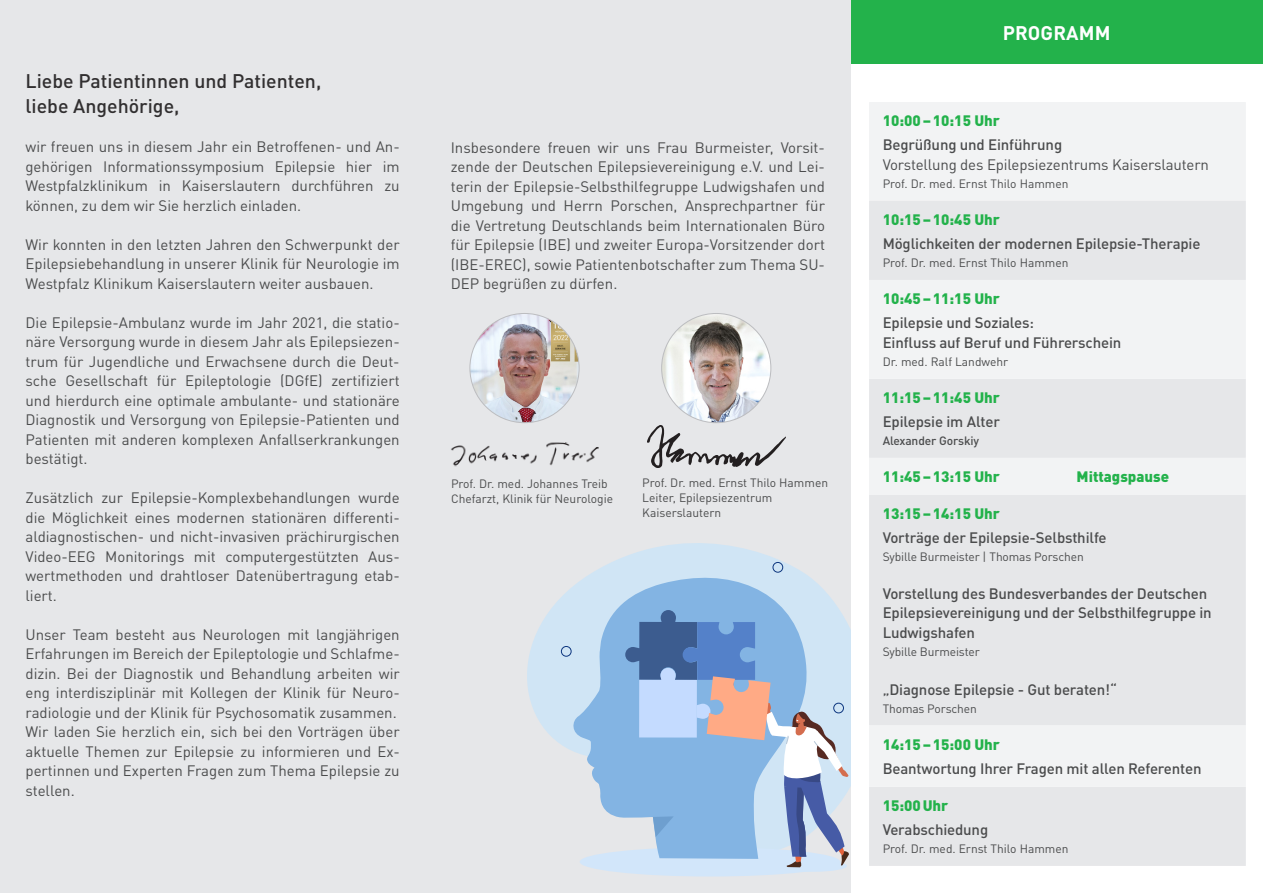
<style>
.page{position:relative;width:1263px;height:893px;background:#fff}
.page>*{position:absolute;margin:0;border:0;box-sizing:border-box;transform-origin:0 0}
.t1{font:500 19.5px/25.5px "DINOT";color:#312f30}
.t2{font:700 19.5px "DINOT";letter-spacing:.01em;color:#fff}
.t3{font:15px/19.5px "DINOT";color:#4b4c4d;text-align:justify}
.t4{font:500 15px/19.5px "DINOT";letter-spacing:-.01em;color:#4b4c4d}
.t5{font:900 15px "DINOT";color:#23b24b}
.t6{font:12px/15px "DINOT";color:#4b4c4d}
.t7{font:500 12px "DINOT";letter-spacing:-.01em;color:#4b4c4d}
</style>
<div class="page">
<div style="left:869px;top:102px;width:377px;height:99px;background:#f2f3f4"></div>
<div style="left:869px;top:201px;width:377px;height:665px;background:#e6e7e9"></div>
<div style="left:869px;top:280px;width:377px;height:99px;background:#f2f3f4"></div>
<div style="left:869px;top:458px;width:377px;height:37px;background:#f2f3f4"></div>
<div style="left:869px;top:725px;width:377px;height:62px;background:#f2f3f4"></div>
<div style="left:850px;top:0;width:413px;height:64px;background:#23b24b"></div>
<div style="left:0;top:0;width:850px;height:893px;background:#e6e7e9"></div>
<svg style="left:527px;top:543px;width:312px;height:332px"></svg>
<div style="left:580px;top:847px;width:260px;height:29px;background:#d2e6fa;border-radius:50%"></div>
<svg style="left:571px;top:565px;width:250px;height:294px"></svg>
<div style="left:561px;top:646px;width:11px;height:11px;border:1px solid #0d367f;border-radius:50%"></div>
<div style="left:772px;top:562px;width:11px;height:11px;border:1px solid #0d367f;border-radius:50%"></div>
<div style="left:780px;top:860px;width:67px;height:12px;background:#d2e6fa;border-radius:50%"></div>
<svg style="left:625px;top:610px;width:225px;height:257px;background:#9db7d9"></svg>
<img style="left:451px;top:442px;width:148px;height:25px">
<img style="left:470px;top:313px;width:109px;height:110px;border-radius:55px">
<img style="left:662px;top:313px;width:109px;height:110px;border-radius:54px">
<img style="left:647px;top:425px;width:138px;height:42px">
<h1 class="t1" style="left:26px;top:67px;width:297px">Liebe Patientinnen und Patienten, liebe Angehörige,</h1>
<p class="t3" style="left:26px;top:137px;width:376px">wir freuen uns in diesem Jahr ein Betroffenen- und An&shy;gehörigen Informationssymposium Epilepsie hier im Westpfalzklinikum in Kaiserslautern durchführen zu können, zu dem wir Sie herzlich einladen.</p>
<p class="t3" style="left:26px;top:234px;width:376px">Wir konnten in den letzten Jahren den Schwerpunkt der Epilepsiebehandlung in unserer Klinik für Neurologie im Westpfalz Klinikum Kaiserslautern weiter ausbauen.</p>
<p class="t3" style="left:26px;top:312px;width:376px">Die Epilepsie-Ambulanz wurde im Jahr 2021, die statio&shy;näre Versorgung wurde in diesem Jahr als Epilepsiezen&shy;trum für Jugendliche und Erwachsene durch die Deut&shy;sche Gesellschaft für Epileptologie (DGfE) zertifiziert und hierdurch eine optimale ambulante- und stationäre Diagnostik und Versorgung von Epilepsie-Patienten und Patienten mit anderen komplexen Anfallserkrankungen bestätigt.</p>
<p class="t3" style="left:26px;top:488px;width:376px">Zusätzlich zur Epilepsie-Komplexbehandlungen wurde die Möglichkeit eines modernen stationären differenti&shy;aldiagnostischen- und nicht-invasiven prächirurgischen Video-EEG Monitorings mit computergestützten Aus&shy;wertmethoden und drahtloser Datenübertragung etab&shy;liert.</p>
<p class="t3" style="left:26px;top:624px;width:376px;text-align:left">Unser Team besteht aus Neurologen mit langjährigen Erfahrungen im Bereich der Epileptologie und Schlafme&shy;dizin. Bei der Diagnostik und Behandlung arbeiten wir eng interdisziplinär mit Kollegen der Klinik für Neuro&shy;radiologie und der Klinik für Psychosomatik zusammen.<br>Wir laden Sie herzlich ein, sich bei den Vorträgen über aktuelle Themen zur Epilepsie zu informieren und Ex&shy;pertinnen und Experten Fragen zum Thema Epilepsie zu stellen.</p>
<p class="t3" style="left:451px;top:137px;width:376px">Insbesondere freuen wir uns Frau Burmeister, Vorsit&shy;zende der Deutschen Epilepsievereinigung e.V. und Lei&shy;terin der Epilepsie-Selbsthilfegruppe Ludwigshafen und Umgebung und Herrn Porschen, Ansprechpartner für die Vertretung Deutschlands beim Internationalen Büro für Epilepsie (IBE) und zweiter Europa-Vorsitzender dort (IBE-EREC), sowie Patientenbotschafter zum Thema SU-DEP begrüßen zu dürfen.</p>
<p class="t6" style="left:451px;top:476px;width:164px">Prof. Dr. med. Johannes Treib<br>Chefarzt, Klinik für Neurologie</p>
<p class="t6" style="left:642px;top:475px;width:187px">Prof. Dr. med. Ernst Thilo Hammen<br>Leiter, Epilepsiezentrum<br>Kaiserslautern</p>
<h1 class="t2" style="left:1003px;top:21px;width:110px">PROGRAMM</h1>
<p class="t5" style="left:883px;top:111px;width:119px">10:00–10:15 Uhr</p>
<p class="t4" style="left:883px;top:135px;width:181px">Begrüßung und Einführung</p>
<p class="t3" style="left:883px;top:155px;width:328px">Vorstellung des Epilepsiezentrums Kaiserslautern</p>
<p class="t6" style="left:883px;top:176px;width:187px">Prof. Dr. med. Ernst Thilo Hammen</p>
<p class="t5" style="left:883px;top:209px;width:119px">10:15–10:45 Uhr</p>
<p class="t4" style="left:883px;top:234px;width:319px">Möglichkeiten der modernen Epilepsie-Therapie</p>
<p class="t6" style="left:883px;top:255px;width:187px">Prof. Dr. med. Ernst Thilo Hammen</p>
<p class="t5" style="left:883px;top:289px;width:119px">10:45–11:15 Uhr</p>
<p class="t4" style="left:883px;top:313px;width:240px">Epilepsie und Soziales:<br>Einfluss auf Beruf und Führerschein</p>
<p class="t6" style="left:883px;top:354px;width:127px">Dr. med. Ralf Landwehr</p>
<p class="t5" style="left:883px;top:387px;width:119px">11:15–11:45 Uhr</p>
<p class="t4" style="left:883px;top:412px;width:119px">Epilepsie im Alter</p>
<p class="t7" style="left:883px;top:433px;width:98px">Alexander Gorskiy</p>
<p class="t5" style="left:883px;top:467px;width:119px">11:45–13:15 Uhr</p>
<p class="t5" style="left:1077px;top:467px;width:94px">Mittagspause</p>
<p class="t5" style="left:883px;top:504px;width:119px">13:15–14:15 Uhr</p>
<p class="t4" style="left:883px;top:528px;width:225px">Vorträge der Epilepsie-Selbsthilfe</p>
<p class="t6" style="left:883px;top:549px;width:203px">Sybille Burmeister | Thomas Porschen</p>
<p class="t4" style="left:883px;top:583px;width:331px">Vorstellung des Bundesverbandes der Deutschen<br>Epilepsievereinigung und der Selbsthilfegruppe in<br>Ludwigshafen</p>
<p class="t6" style="left:883px;top:644px;width:99px">Sybille Burmeister</p>
<p class="t4" style="left:883px;top:679px;width:236px">„Diagnose Epilepsie - Gut beraten!“</p>
<p class="t6" style="left:883px;top:701px;width:96px">Thomas Porschen</p>
<p class="t5" style="left:883px;top:734px;width:119px">14:15–15:00 Uhr</p>
<p class="t4" style="left:883px;top:758px;width:320px">Beantwortung Ihrer Fragen mit allen Referenten</p>
<p class="t5" style="left:883px;top:795px;width:67px">15:00Uhr</p>
<p class="t4" style="left:883px;top:820px;width:107px">Verabschiedung</p>
<p class="t6" style="left:883px;top:841px;width:187px">Prof. Dr. med. Ernst Thilo Hammen</p>
</div>
